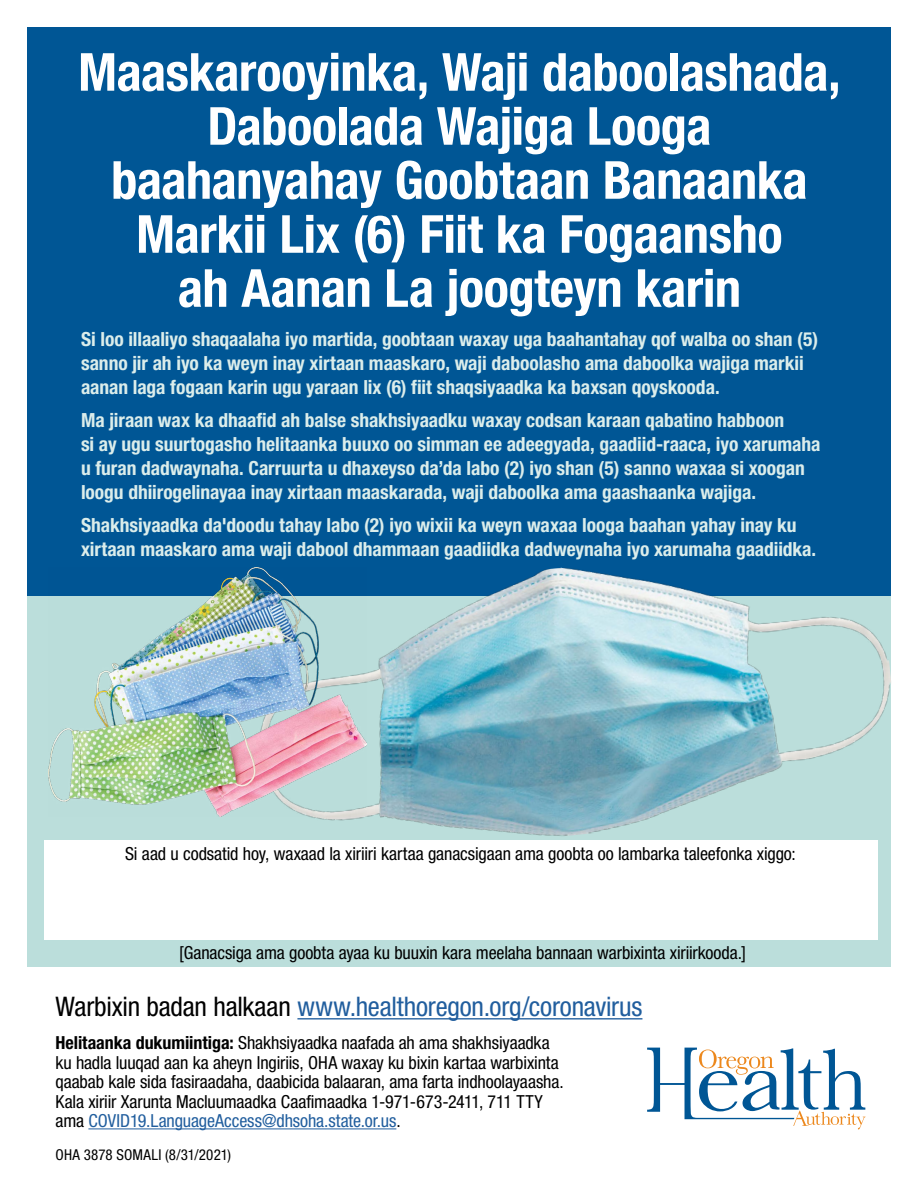
<style>
.page{position:relative;width:918px;height:1188px;background:#fff}
.page>*{position:absolute;margin:0;border:0;box-sizing:border-box;transform-origin:0 0}
.t1{font:700 condensed 52.5px/54px "Helvetica Neue LT Std";letter-spacing:-.01em;color:#fff;text-align:center}
.t2{font:condensed 27px "Helvetica Neue LT Std";letter-spacing:-.005em;color:#215e9e}
.t3{font:700 condensed 19.5px/24px "Helvetica Neue LT Std";letter-spacing:-.005em;color:#dbedeb}
.t4{font:condensed 18px/19.5px "Helvetica Neue LT Std";letter-spacing:-.005em;color:#000}
.t5{font:condensed 15px "Helvetica Neue LT Std";letter-spacing:.015em;color:#000}
.s1{color:#000}
.s2{font-weight:700}
.s3{color:#215e9e}
</style>
<div class="page">
<div style="left:27px;top:515px;width:864px;height:452px;background:#bbdedb"></div>
<div style="left:45px;top:840px;width:833px;height:99px;background:#fff"></div>
<hr style="left:297px;top:1018px;width:345px;height:1px;background:#215e9e">
<svg style="left:647px;top:1048px;width:219px;height:81px"></svg>
<hr style="left:88px;top:1128px;width:308px;height:1px;background:#215e9e">
<div style="left:27px;top:27px;width:864px;height:568px;background:#005695"></div>
<img style="left:311px;top:567px;width:580px;height:269px">
<img style="left:49px;top:567px;width:317px;height:250px">
<h1 class="t1" style="left:78px;top:44px;width:764px">Maaskarooyinka, Waji daboolashada,<br>Daboolada Wajiga Looga baahanyahay Goobtaan Banaanka<br>Markii Lix (6) Fiit ka Fogaansho<br>ah Aanan La joogteyn karin</h1>
<p class="t3" style="left:81px;top:327px;width:739px">Si loo illaaliyo shaqaalaha iyo martida, goobtaan waxay uga baahantahay qof walba oo shan (5) sanno jir ah iyo ka weyn inay xirtaan maaskaro, waji daboolasho ama daboolka wajiga markii aanan laga fogaan karin ugu yaraan lix (6) fiit shaqsiyaadka ka baxsan qoyskooda.</p>
<p class="t3" style="left:81px;top:408px;width:741px">Ma jiraan wax ka dhaafid ah balse shakhsiyaadku waxay codsan karaan qabatino habboon<br>si ay ugu suurtogasho helitaanka buuxo oo simman ee adeegyada, gaadiid-raaca, iyo xarumaha u furan dadwaynaha. Carruurta u dhaxeyso da’da labo (2) iyo shan (5) sanno waxaa si xoogan loogu dhiirogelinayaa inay xirtaan maaskarada, waji daboolka ama gaashaanka wajiga.</p>
<p class="t3" style="left:81px;top:513px;width:737px">Shakhsiyaadka da'doodu tahay labo (2) iyo wixii ka weyn waxaa looga baahan yahay inay ku xirtaan maaskaro ama waji dabool dhammaan gaadiidka dadweynaha iyo xarumaha gaadiidka.</p>
<p class="t4" style="left:125px;top:844px;width:672px">Si aad u codsatid hoy, waxaad la xiriiri kartaa ganacsigaan ama goobta oo lambarka taleefonka xiggo:</p>
<p class="t4" style="left:179px;top:943px;width:568px">[Ganacsiga ama goobta ayaa ku buuxin kara meelaha bannaan warbixinta xiriirkooda.]</p>
<h2 class="t2" style="left:56px;top:991px;width:589px"><span class="s1">Warbixin badan halkaan</span> www.healthoregon.org/coronavirus</h2>
<p class="t4" style="left:56px;top:1033px;width:510px"><span class="s2">Helitaanka dukumiintiga:</span> Shakhsiyaadka naafada ah ama shakhsiyaadka ku hadla luuqad aan ka aheyn Ingiriis, OHA waxay ku bixin kartaa warbixinta qaabab kale sida fasiraadaha, daabicida balaaran, ama farta indhoolayaasha.<br>Kala xiriir Xarunta Macluumaadka Caafimaadka 1-971-673-2411, 711 TTY ama <span class="s3">COVID19.LanguageAccess@dhsoha.state.or.us</span>.</p>
<p class="t5" style="left:56px;top:1146px;width:177px">OHA 3878 SOMALI (8/31/2021)</p>
</div>
